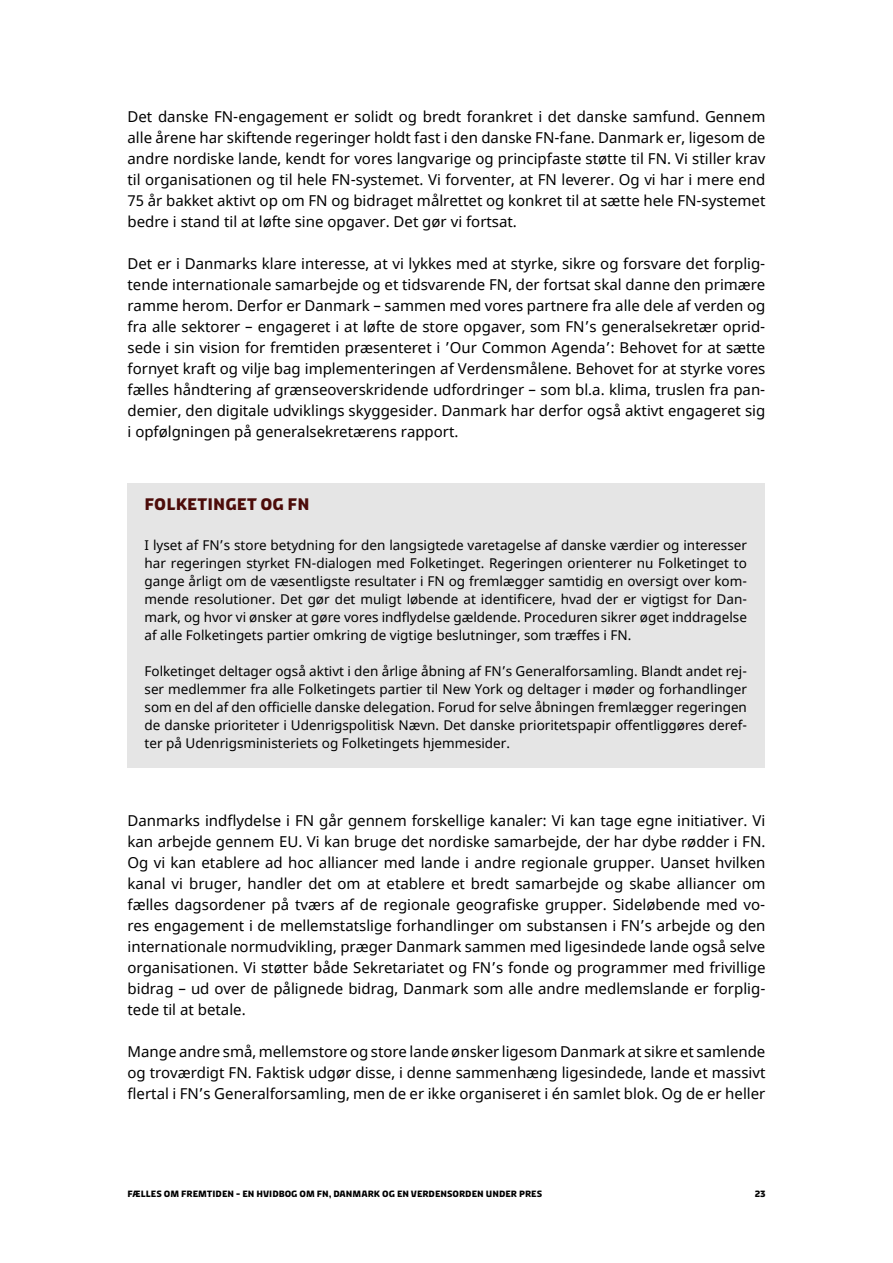
<style>
.page{position:relative;width:893px;height:1263px;background:#fff}
.page>*{position:absolute;margin:0;border:0;box-sizing:border-box;transform-origin:0 0}
.t1{font:700 16.5px "Diplomacy";color:#4c0c0a}
.Brødtekst{font:15px/21px "Noto Sans";color:#000;text-align:justify}
.t2{font:13.5px/18px "Noto Sans";color:#000;text-align:justify}
.t3{font:700 9px "Diplomacy";color:#000}
</style>
<div class="page">
<div style="left:128px;top:484px;width:637px;height:284px;background:#e5e5e5"></div>
<p class="Brødtekst" style="left:128px;top:107px;width:639px">Det danske FN-engagement er solidt og bredt forankret i det danske samfund. Gennem alle årene har skiftende regeringer holdt fast i den danske FN-fane. Danmark er, ligesom de andre nordiske lande, kendt for vores langvarige og principfaste støtte til FN. Vi stiller krav til organisationen og til hele FN-systemet. Vi forventer, at FN leverer. Og vi har i mere end 75 år bakket aktivt op om FN og bidraget målrettet og konkret til at sætte hele FN-systemet bedre i stand til at løfte sine opgaver. Det gør vi fortsat.</p>
<p class="Brødtekst" style="left:128px;top:254px;width:639px">Det er i Danmarks klare interesse, at vi lykkes med at styrke, sikre og forsvare det forplig&shy;tende internationale samarbejde og et tidsvarende FN, der fortsat skal danne den primære ramme herom. Derfor er Danmark – sammen med vores partnere fra alle dele af verden og fra alle sektorer – engageret i at løfte de store opgaver, som FN’s generalsekretær oprid&shy;sede i sin vision for fremtiden præsenteret i ’Our Common Agenda’: Behovet for at sætte fornyet kraft og vilje bag implementeringen af Verdensmålene. Behovet for at styrke vores fælles håndtering af grænseoverskridende udfordringer – som bl.a. klima, truslen fra pan&shy;demier, den digitale udviklings skyggesider. Danmark har derfor også aktivt engageret sig i opfølgningen på generalsekretærens rapport.</p>
<p class="t1" style="left:145px;top:494px;width:166px">FOLKETINGET OG FN</p>
<p class="t2" style="left:145px;top:536px;width:604px">I lyset af FN’s store betydning for den langsigtede varetagelse af danske værdier og interesser har regeringen styrket FN-dialogen med Folketinget. Regeringen orienterer nu Folketinget to gange årligt om de væsentligste resultater i FN og fremlægger samtidig en oversigt over kom&shy;mende resolutioner. Det gør det muligt løbende at identificere, hvad der er vigtigst for Dan&shy;mark, og hvor vi ønsker at gøre vores indflydelse gældende. Proceduren sikrer øget inddragelse af alle Folketingets partier omkring de vigtige beslutninger, som træffes i FN.</p>
<p class="t2" style="left:145px;top:662px;width:604px">Folketinget deltager også aktivt i den årlige åbning af FN’s Generalforsamling. Blandt andet rej&shy;ser medlemmer fra alle Folketingets partier til New York og deltager i møder og forhandlinger som en del af den officielle danske delegation. Forud for selve åbningen fremlægger regeringen de danske prioriteter i Udenrigspolitisk Nævn. Det danske prioritetspapir offentliggøres deref&shy;ter på Udenrigsministeriets og Folketingets hjemmesider.</p>
<p class="Brødtekst" style="left:128px;top:811px;width:639px">Danmarks indflydelse i FN går gennem forskellige kanaler: Vi kan tage egne initiativer. Vi kan arbejde gennem EU. Vi kan bruge det nordiske samarbejde, der har dybe rødder i FN.<br>Og vi kan etablere ad hoc alliancer med lande i andre regionale grupper. Uanset hvilken kanal vi bruger, handler det om at etablere et bredt samarbejde og skabe alliancer om fælles dagsordener på tværs af de regionale geografiske grupper. Sideløbende med vo&shy;res engagement i de mellemstatslige forhandlinger om substansen i FN’s arbejde og den internationale normudvikling, præger Danmark sammen med ligesindede lande også selve organisationen. Vi støtter både Sekretariatet og FN’s fonde og programmer med frivillige bidrag – ud over de pålignede bidrag, Danmark som alle andre medlemslande er forplig&shy;tede til at betale.</p>
<p class="Brødtekst" style="left:128px;top:1042px;width:639px">Mange andre små, mellemstore og store lande ønsker ligesom Danmark at sikre et samlende og troværdigt FN. Faktisk udgør disse, i denne sammenhæng ligesindede, lande et massivt flertal i FN’s Generalforsamling, men de er ikke organiseret i én samlet blok. Og de er heller</p>
<p class="t3" style="left:128px;top:1188px;width:416px">FÆLLES OM FREMTIDEN - EN HVIDBOG OM FN, DANMARK OG EN VERDENSORDEN UNDER PRES</p>
<p class="t3" style="left:755px;top:1188px;width:12px">23</p>
</div>
